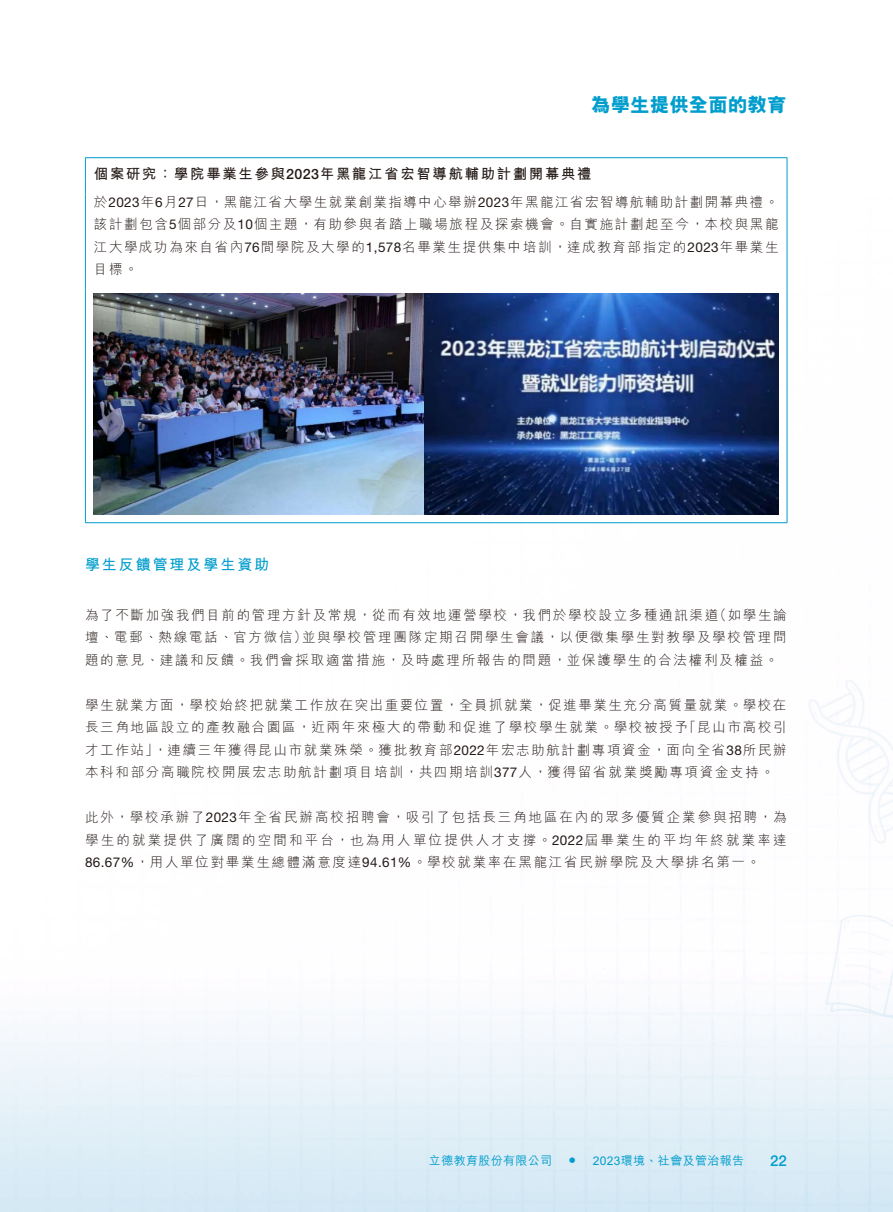
<style>
.page{position:relative;width:893px;height:1212px;background:#fff}
.page>*{position:absolute;margin:0;border:0;box-sizing:border-box;transform-origin:0 0}
.t1{font:800 19.5px "M Hei HK";letter-spacing:.005em;color:#009dcd}
.t2{font:700 15px "M Hei HK";letter-spacing:.13em;color:#009dcd}
.t3{font:500 15px "Helvetica Neue LT Std";color:#009dcd}
.t4{font:500 15px "M Hei HK";color:#009dcd}
.t5{font:700 14.25px "M Hei HK";letter-spacing:.13em;color:#231916}
.t6{font:300 13.5px/22.5px "M Hei HK";letter-spacing:.125em;color:#231916}
.t7{font:500 12px "M Hei HK";letter-spacing:.03em;color:#009dcd}
.s1{font-family:"Helvetica Neue LT Std";font-weight:500}
.s2{font-family:"Helvetica Neue LT Std";font-weight:400}
</style>
<div class="page">
<img style="left:0;top:157px;width:893px;height:1055px">
<hr style="left:85px;top:157px;width:702px;height:1px;background:#009dcd">
<svg style="left:85px;top:158px;width:1px;height:37px"></svg>
<hr style="left:85px;top:195px;width:1px;height:81px;background:#009dcd">
<svg style="left:85px;top:276px;width:1px;height:14px"></svg>
<svg style="left:787px;top:158px;width:1px;height:37px"></svg>
<hr style="left:787px;top:195px;width:1px;height:81px;background:#009dcd">
<svg style="left:787px;top:276px;width:1px;height:14px"></svg>
<hr style="left:85px;top:290px;width:1px;height:232px;background:#009dcd">
<hr style="left:787px;top:290px;width:1px;height:232px;background:#009dcd">
<hr style="left:85px;top:522px;width:702px;height:1px;background:#009dcd">
<img style="left:94px;top:294px;width:684px;height:220px">
<h1 class="t1" style="left:591px;top:95px;width:197px">為學生提供全面的教育</h1>
<p class="t5" style="left:94px;top:163px;width:499px">個案研究：學院畢業生參與<span class="s1">2023</span>年黑龍江省宏智導航輔助計劃開幕典禮</p>
<p class="t6" style="left:94px;top:190px;width:686px;text-align:justify">於<span class="s2">2023</span>年<span class="s2">6</span>月<span class="s2">27</span>日，黑龍江省大學生就業創業指導中心舉辦<span class="s2">2023</span>年黑龍江省宏智導航輔助計劃開幕典禮。該計劃包含<span class="s2">5</span>個部分及<span class="s2">10</span>個主題，有助參與者踏上職場旅程及探索機會。自實施計劃起至今，本校與黑龍江大學成功為來自省內<span class="s2">76</span>間學院及大學的<span class="s2">1,578</span>名畢業生提供集中培訓，達成教育部指定的<span class="s2">2023</span>年畢業生目標。</p>
<p class="t2" style="left:85px;top:554px;width:186px">學生反饋管理及學生資助</p>
<p class="t6" style="left:302px;top:603px;width:486px;text-indent:-217px">為了不斷加強我們目前的管理方針及常規，從而有效地運營學校，我們於學校設立多種通訊渠道<br>並與學校管理團隊定期召開學生會議，以便徵集學生對教學及學校管理問</p>
<p class="t6" style="left:713px;top:603px;width:75px">（如學生論</p>
<p class="t6" style="left:85px;top:626px;width:695px">壇、電郵、熱線電話、官方微信）<br>題的意見、建議和反饋。我們會採取適當措施，及時處理所報告的問題，並保護學生的合法權利及權益。</p>
<p class="t6" style="left:85px;top:693px;width:703px;text-align:right">學生就業方面，學校始終把就業工作放在突出重要位置，全員抓就業，促進畢業生充分高質量就業。學校在「昆山市高校引</p>
<p class="t6" style="left:154px;top:716px;width:634px;text-indent:-69px">長三角地區設立的產教融合園區，近兩年來極大的帶動和促進了學校學生就業。學校被授予<br>，連續三年獲得昆山市就業殊榮。獲批教育部<span class="s2">2022</span>年宏志助航計劃專項資金，面向全省<span class="s2">38</span>所民辦</p>
<p class="t6" style="left:85px;top:738px;width:691px">才工作站」<br>本科和部分高職院校開展宏志助航計劃項目培訓，共四期培訓<span class="s2">377</span>人，獲得留省就業獎勵專項資金支持。</p>
<p class="t6" style="left:85px;top:806px;width:703px;text-align:justify">此外，學校承辦了<span class="s2">2023</span>年全省民辦高校招聘會，吸引了包括長三角地區在內的眾多優質企業參與招聘，為學生的就業提供了廣闊的空間和平台，也為用人單位提供人才支撐。<span class="s2">2022</span>屆畢業生的平均年終就業率達<span class="s2">86.67%</span>，用人單位對畢業生總體滿意度達<span class="s2">94.61%</span>。學校就業率在黑龍江省民辦學院及大學排名第一。</p>
<p class="t7" style="left:429px;top:1151px;width:125px">立德教育股份有限公司</p>
<p class="t4" style="left:565px;top:1149px;width:16px">•</p>
<p class="t7" style="left:593px;top:1151px;width:153px">2023環境、社會及管治報告</p>
<p class="t3" style="left:770px;top:1151px;width:18px">22</p>
</div>
